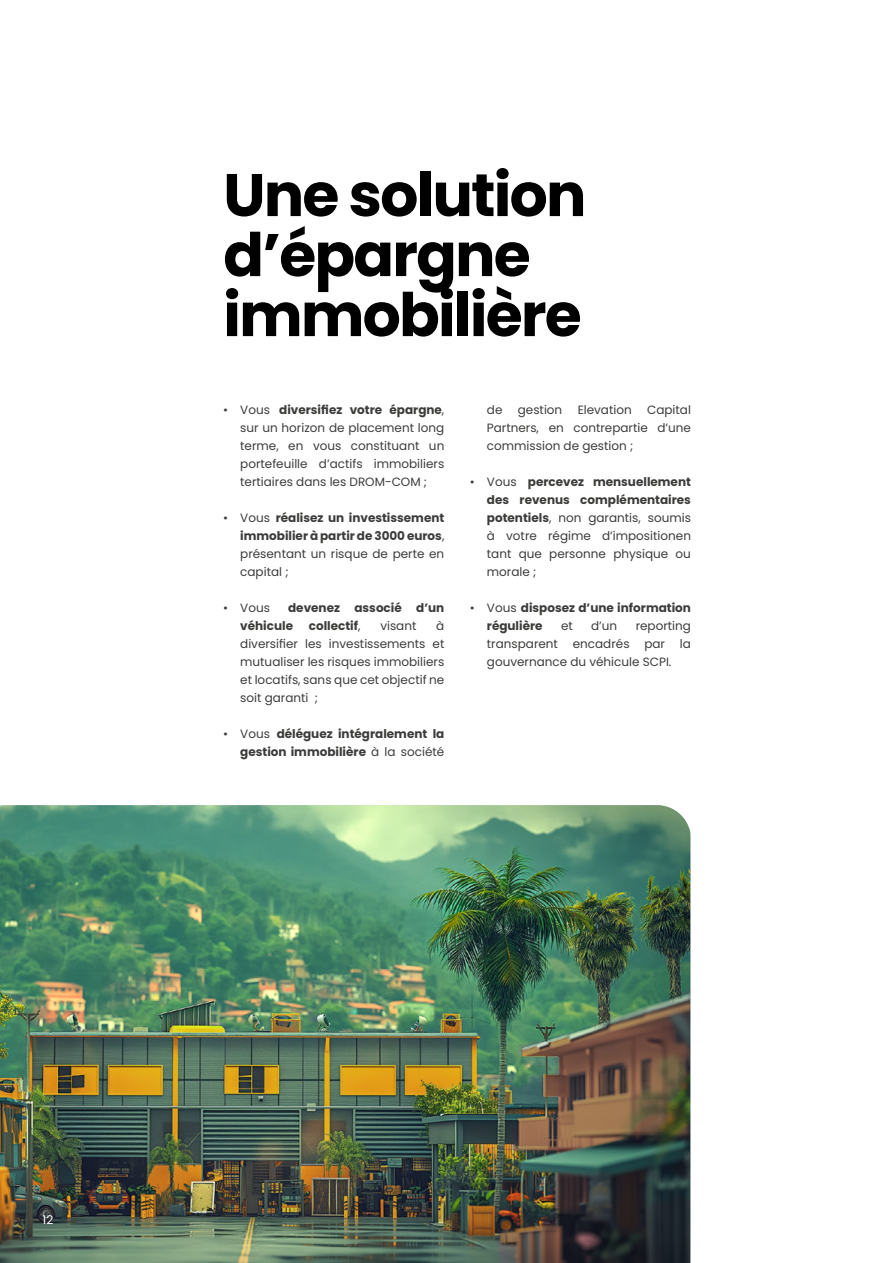
<style>
.page{position:relative;width:893px;height:1263px;background:#fff}
.page>*{position:absolute;margin:0;border:0;box-sizing:border-box;transform-origin:0 0}
.t1{font:700 60px/60px "Poppins";letter-spacing:-.03em;color:#000}
.t2{font:12px/18px "Poppins";color:#3c3c3b;text-align:justify}
.t3{font:700 12px/18px "Poppins";color:#3c3c3b}
.t4{font:12px "Poppins";color:#fff}
.s1{font-weight:700}
.s2{font-weight:400}
</style>
<div class="page">
<img style="left:0;top:805px;width:690px;height:458px">
<h1 class="t1" style="left:223px;top:165px;width:365px">Une solution d’épargne immobilière</h1>
<p class="t2" style="left:240px;top:401px;width:206px;text-indent:-17px">• Vous <span class="s1">diversifiez votre épargne</span>, sur un horizon de placement long terme, en vous constituant un portefeuille d’actifs immobiliers tertiaires dans les DROM-COM ;</p>
<p class="t3" style="left:240px;top:509px;width:206px;text-align:justify;text-indent:-17px"><span class="s2">• Vous</span> réalisez un investissement immobilier à partir de 3000 euros<span class="s2">, présentant un risque de perte en capital ;</span></p>
<p class="t2" style="left:223px;top:599px;width:48px">• Vous</p>
<p class="t3" style="left:240px;top:599px;width:206px;text-indent:48px">devenez associé d’un véhicule</p>
<p class="t3" style="left:309px;top:617px;width:53px">collectif<span class="s2">,</span></p>
<p class="t2" style="left:380px;top:617px;width:38px">visant</p>
<p class="t2" style="left:240px;top:617px;width:206px;text-indent:196px">à diversifier les investissements et mutualiser les risques immobiliers et locatifs, sans que cet objectif ne soit garanti ;</p>
<p class="t3" style="left:223px;top:725px;width:223px;text-align:right"><span class="s2">• Vous</span> déléguez intégralement la gestion immobilière <span class="s2">à la société</span></p>
<p class="t2" style="left:487px;top:401px;width:206px;text-indent:160px">Capital Partners, en contrepartie d’une commission de gestion ;</p>
<p class="t2" style="left:487px;top:473px;width:206px;text-indent:-17px">• Vous <span class="s1">percevez mensuellement des revenus complémentaires potentiels</span>, non garantis, soumis à votre régime d’impositionen tant que personne physique ou morale ;</p>
<p class="t3" style="left:487px;top:599px;width:206px;text-indent:-17px"><span class="s2">• Vous</span> disposez d’une information régulière</p>
<p class="t2" style="left:487px;top:401px;width:17px">de</p>
<p class="t2" style="left:518px;top:401px;width:46px">gestion</p>
<p class="t2" style="left:578px;top:401px;width:56px">Elevation</p>
<p class="t2" style="left:487px;top:617px;width:206px;text-indent:149px">reporting transparent encadrés par la gouvernance du véhicule SCPI.</p>
<p class="t2" style="left:561px;top:617px;width:13px">et</p>
<p class="t2" style="left:591px;top:617px;width:28px">d’un</p>
<p class="t4" style="left:43px;top:1213px;width:12px">12</p>
</div>
